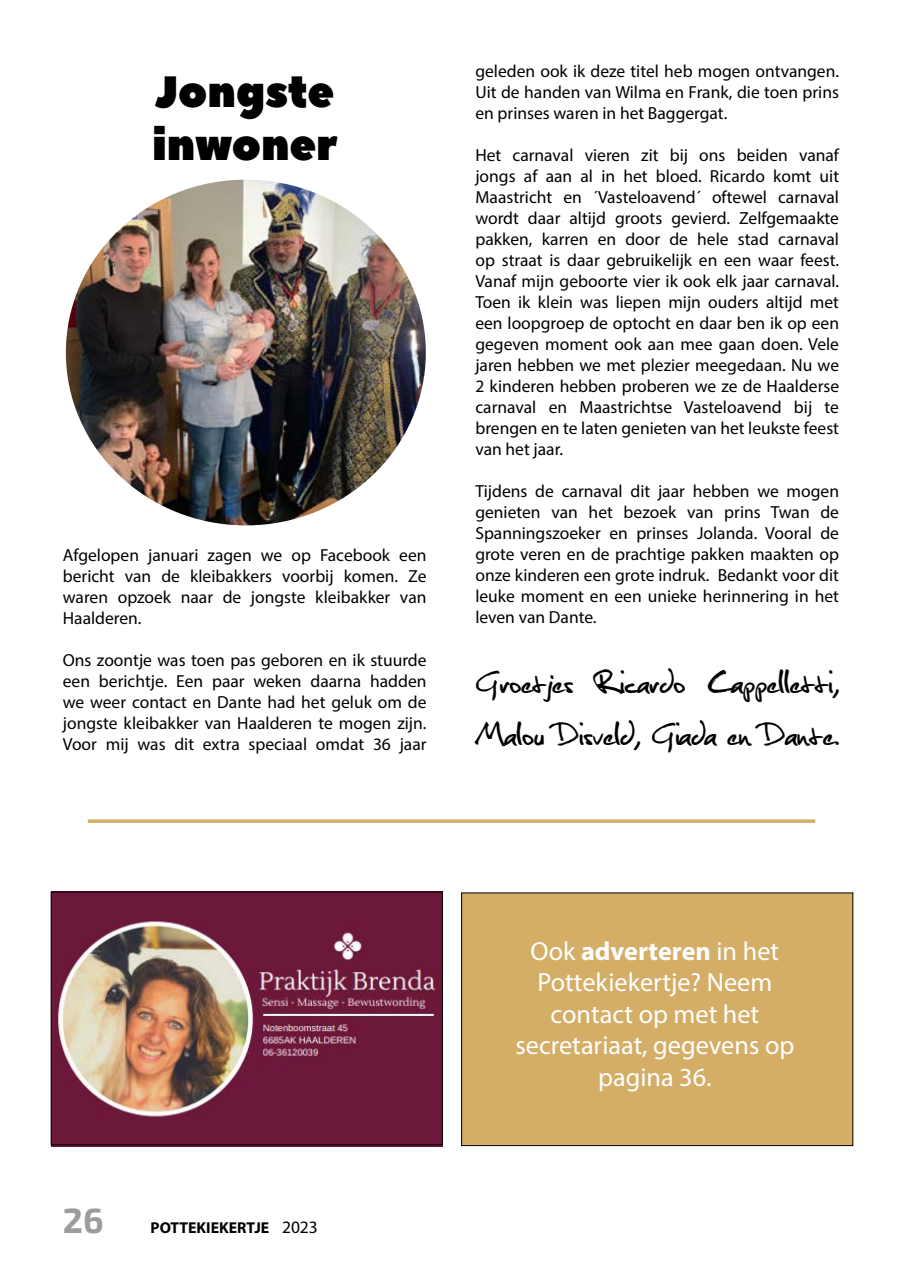
<style>
.page{position:relative;width:903px;height:1280px;background:#fff}
.page>*{position:absolute;margin:0;border:0;box-sizing:border-box;transform-origin:0 0}
.t1{font:43.75px/52.5px "Christopherhand";color:#000}
.t2{font:43.75px/52.5px "Peace Sans";color:#000}
.t3{font:700 35px "Exo 2";color:#9c9c9c}
.t4{font:26.25px/31.5px "Myriad Pro";color:#fff;text-align:center}
.t5{font:17.5px/21px "Myriad Pro";color:#000;text-align:justify}
.t6{font:700 15.75px "Myriad Pro";color:#000}
.s1{font-weight:400;font-size:17.5px}
.s2{font-weight:700}
</style>
<div class="page">
<img style="left:67px;top:181px;width:357px;height:343px">
<div style="left:51px;top:165px;width:389px;height:375px;border:15px solid #fff;border-radius:50%"></div>
<svg style="left:88px;top:819px;width:727px;height:4px;fill:#d5b06c"></svg>
<img style="left:52px;top:894px;width:391px;height:252px">
<div style="left:51px;top:892px;width:392px;height:253px;border:1px solid #000"></div>
<div style="left:462px;top:893px;width:391px;height:252px;background:#d4ae67"></div>
<div style="left:461px;top:892px;width:392px;height:254px;border:1px solid #000"></div>
<h1 class="t2" style="left:152px;top:67px;width:187px">Jongste inwoner</h1>
<p class="t5" style="left:63px;top:545px;width:365px">Afgelopen januari zagen we op Facebook een bericht van de kleibakkers voorbij komen. Ze waren opzoek naar de jongste kleibakker van Haalderen.</p>
<p class="t5" style="left:63px;top:650px;width:365px">Ons zoontje was toen pas geboren en ik stuurde een berichtje. Een paar weken daarna hadden we weer contact en Dante had het geluk om de jongste kleibakker van Haalderen te mogen zijn.<br>Voor mij was dit extra speciaal omdat 36 jaar</p>
<p class="t5" style="left:475px;top:60px;width:365px">geleden ook ik deze titel heb mogen ontvangen.<br>Uit de handen van Wilma en Frank, die toen prins en prinses waren in het Baggergat.</p>
<p class="t5" style="left:475px;top:144px;width:365px">Het carnaval vieren zit bij ons beiden vanaf jongs af aan al in het bloed. Ricardo komt uit Maastricht en ´Vasteloavend´ oftewel carnaval wordt daar altijd groots gevierd. Zelfgemaakte pakken, karren en door de hele stad carnaval op straat is daar gebruikelijk en een waar feest.<br>Vanaf mijn geboorte vier ik ook elk jaar carnaval.<br>Toen ik klein was liepen mijn ouders altijd met een loopgroep de optocht en daar ben ik op een gegeven moment ook aan mee gaan doen. Vele jaren hebben we met plezier meegedaan. Nu we 2 kinderen hebben proberen we ze de Haalderse carnaval en Maastrichtse Vasteloavend bij te brengen en te laten genieten van het leukste feest van het jaar.</p>
<p class="t5" style="left:475px;top:480px;width:365px">Tijdens de carnaval dit jaar hebben we mogen genieten van het bezoek van prins Twan de Spanningszoeker en prinses Jolanda. Vooral de grote veren en de prachtige pakken maakten op onze kinderen een grote indruk. Bedankt voor dit leuke moment en een unieke herinnering in het leven van Dante.</p>
<h1 class="t1" style="left:476px;top:657px;width:365px">Groetjes Ricardo Cappelletti,<br>Malou Disveld, Giada en Dante.</h1>
<h2 class="t3" style="left:63px;top:1200px;width:42px">26</h2>
<p class="t6" style="left:151px;top:1217px;width:169px">POTTEKIEKERTJE <span class="s1">2023</span></p>
<h3 class="t4" style="left:515px;top:935px;width:280px">Ook <span class="s2">adverteren</span> in het<br>Pottekiekertje? Neem contact op met het secretariaat, gegevens op pagina 36.</h3>
</div>
